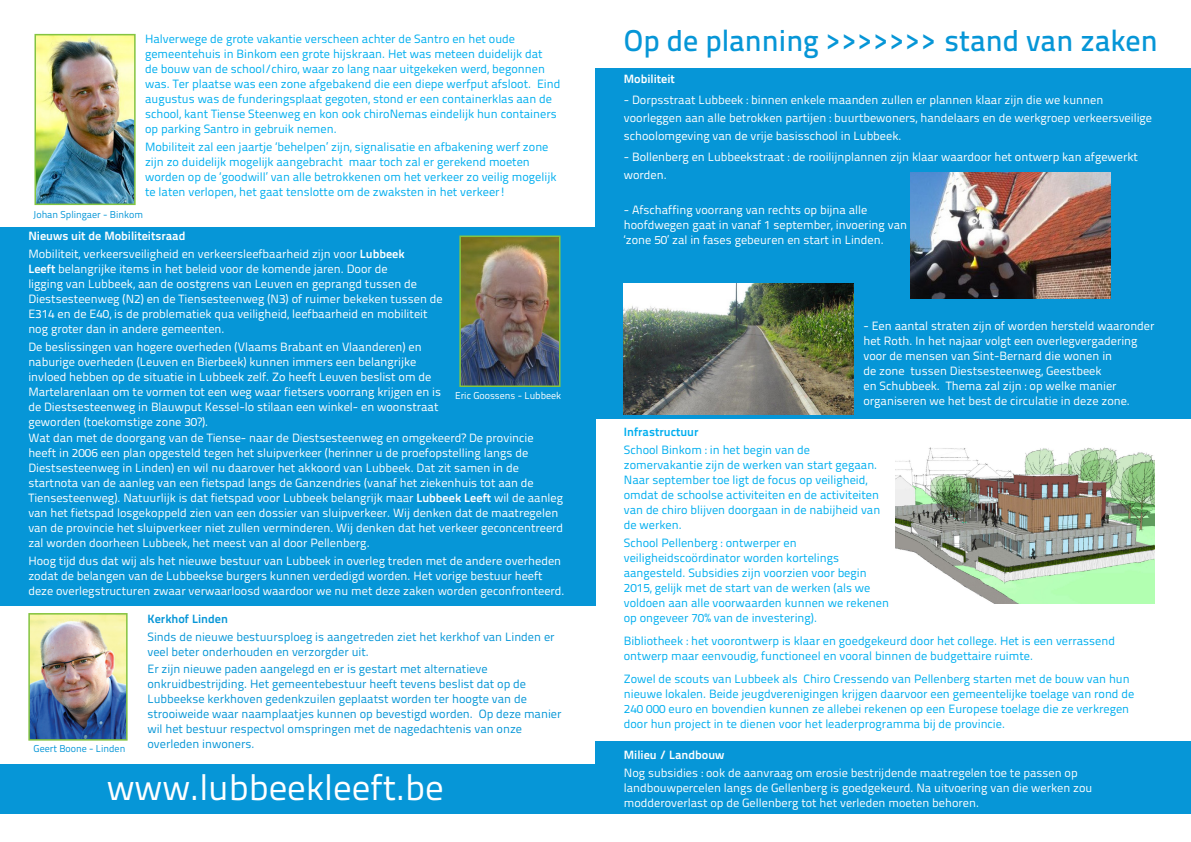
<style>
.page{position:relative;width:1191px;height:842px;background:#fff}
.page>*{position:absolute;margin:0;border:0;box-sizing:border-box;transform-origin:0 0}
.t1{font:36px "Titillium Text 22 L";color:#fff}
.t2{font:500 30px "Titillium Text 22 L";color:#0696d7}
.t3{font:500 30px "Titillium Text 22 L";color:#fff}
.t4{font:12px/15px "Titillium Text 22 L";color:#fff}
.t5{font:12px/15px "Titillium Text 22 L";color:#00aeef}
.t6{font:12px/15px "Titillium Text 22 L";color:#0696d7}
.t7{font:700 12px "Titillium Text 22 L";color:#fff}
.t8{font:700 12px "Titillium Text 22 L";color:#00aeef}
.t9{font:700 12px "Titillium Text 22 L";color:#0696d7}
.t10{font:10px "Titillium Text 22 L";color:#fff}
.t11{font:10px "Titillium Text 22 L";color:#0696d7}
.s1{font-weight:700}
</style>
<div class="page">
<img style="left:37px;top:37px;width:96px;height:165px">
<div style="left:34px;top:34px;width:102px;height:171px;border:2px solid #84c442"></div>
<img style="left:31px;top:616px;width:94px;height:122px">
<div style="left:28px;top:613px;width:100px;height:128px;border:2px solid #84c442"></div>
<div style="left:0;top:764px;width:595px;height:50px;background:#0696d7"></div>
<div style="left:595px;top:68px;width:596px;height:351px;background:#0696d7"></div>
<img style="left:896px;top:447px;width:258px;height:157px">
<div style="left:595px;top:741px;width:596px;height:73px;background:#0696d7"></div>
<div style="left:0;top:227px;width:595px;height:379px;background:#0696d7"></div>
<img style="left:462px;top:238px;width:95px;height:146px">
<div style="left:459px;top:235px;width:101px;height:152px;border:2px solid #84c442"></div>
<img style="left:624px;top:283px;width:229px;height:131px">
<img style="left:910px;top:173px;width:200px;height:125px">
<p class="t5" style="left:145px;top:31px;width:417px">Halverwege de grote vakantie verscheen achter de Santro en het oude gemeentehuis in Binkom een grote hijskraan. Het was meteen duidelijk dat<br>de bouw van de school/chiro, waar zo lang naar uitgekeken werd, begonnen was. Ter plaatse was een zone afgebakend die een diepe werfput afsloot. Eind augustus was de funderingsplaat gegoten, stond er een containerklas aan de school, kant Tiense Steenweg en kon ook chiroNemas eindelijk hun containers op parking Santro in gebruik nemen.</p>
<p class="t5" style="left:145px;top:139px;width:413px">Mobiliteit zal een jaartje ‘behelpen’ zijn, signalisatie en afbakening werf zone zijn zo duidelijk mogelijk aangebracht maar toch zal er gerekend moeten worden op de ‘goodwill’ van alle betrokkenen om het verkeer zo veilig mogelijk te laten verlopen, het gaat tenslotte om de zwaksten in het verkeer!</p>
<p class="t11" style="left:33px;top:207px;width:111px">Johan Splingaer - Binkom</p>
<p class="t4" style="left:28px;top:227px;width:378px;line-height:17.8px"><span class="s1">Nieuws uit de Mobiliteitsraad<br></span>Mobiliteit, verkeersveiligheid en verkeersleefbaarheid zijn voor <span class="s1">Lubbeek</span></p>
<p class="t4" style="left:28px;top:261px;width:416px"><span class="s1">Leeft</span> belangrijke items in het beleid voor de komende jaren. Door de<br>ligging van Lubbeek, aan de oostgrens van Leuven en geprangd tussen de Diestsesteenweg (N2) en de Tiensesteenweg (N3) of ruimer bekeken tussen de E314 en de E40, is de problematiek qua veiligheid, leefbaarheid en mobiliteit nog groter dan in andere gemeenten.</p>
<p class="t4" style="left:28px;top:339px;width:414px">De beslissingen van hogere overheden (Vlaams Brabant en Vlaanderen) en naburige overheden (Leuven en Bierbeek) kunnen immers een belangrijke invloed hebben op de situatie in Lubbeek zelf. Zo heeft Leuven beslist om de Martelarenlaan om te vormen tot een weg waar fietsers voorrang krijgen en is de Diestsesteenweg in Blauwput Kessel-lo stilaan een winkel- en woonstraat geworden (toekomstige zone 30?).</p>
<p class="t4" style="left:28px;top:430px;width:536px">Wat dan met de doorgang van de Tiense- naar de Diestsesteenweg en omgekeerd? De provincie heeft in 2006 een plan opgesteld tegen het sluipverkeer (herinner u de proefopstelling langs de Diestsesteenweg in Linden) en wil nu daarover het akkoord van Lubbeek. Dat zit samen in de startnota van de aanleg van een fietspad langs de Ganzendries (vanaf het ziekenhuis tot aan de Tiensesteenweg). Natuurlijk is dat fietspad voor Lubbeek belangrijk maar <span class="s1">Lubbeek Leeft</span> wil de aanleg van het fietspad losgekoppeld zien van een dossier van sluipverkeer. Wij denken dat de maatregelen van de provincie het sluipverkeer niet zullen verminderen. Wij denken dat het verkeer geconcentreerd zal worden doorheen Lubbeek, het meest van al door Pellenberg.</p>
<p class="t4" style="left:28px;top:553px;width:538px">Hoog tijd dus dat wij als het nieuwe bestuur van Lubbeek in overleg treden met de andere overheden zodat de belangen van de Lubbeekse burgers kunnen verdedigd worden. Het vorige bestuur heeft deze overlegstructuren zwaar verwaarloosd waardoor we nu met deze zaken worden geconfronteerd.</p>
<p class="t7" style="left:28px;top:231px;width:159px">Nieuws uit de Mobiliteitsraad</p>
<p class="t4" style="left:28px;top:250px;width:416px">Mobiliteit, verkeersveiligheid en verkeersleefbaarheid zijn voor <span class="s1">Lubbeek<br>Leeft</span> belangrijke items in het beleid voor de komende jaren. Door de<br>ligging van Lubbeek, aan de oostgrens van Leuven en geprangd tussen de Diestsesteenweg (N2) en de Tiensesteenweg (N3) of ruimer bekeken tussen de E314 en de E40, is de problematiek qua veiligheid, leefbaarheid en mobiliteit nog groter dan in andere gemeenten.</p>
<p class="t4" style="left:28px;top:343px;width:414px">De beslissingen van hogere overheden (Vlaams Brabant en Vlaanderen) en naburige overheden (Leuven en Bierbeek) kunnen immers een belangrijke invloed hebben op de situatie in Lubbeek zelf. Zo heeft Leuven beslist om de Martelarenlaan om te vormen tot een weg waar fietsers voorrang krijgen en is de Diestsesteenweg in Blauwput Kessel-lo stilaan een winkel- en woonstraat geworden (toekomstige zone 30?).</p>
<p class="t3" style="left:28px;top:320px;width:195px">Een terugblik...</p>
<p class="t10" style="left:455px;top:388px;width:108px">Eric Goossens - Lubbeek</p>
<p class="t10" style="left:468px;top:388px;width:108px">Eric Goossens - Lubbeek</p>
<p class="t11" style="left:34px;top:741px;width:93px">Geert Boone - Linden</p>
<p class="t9" style="left:147px;top:609px;width:82px">Kerkhof Linden</p>
<p class="t6" style="left:147px;top:628px;width:408px">Sinds de nieuwe bestuursploeg is aangetreden ziet het kerkhof van Linden er veel beter onderhouden en verzorgder uit.</p>
<p class="t6" style="left:147px;top:661px;width:415px">Er zijn nieuwe paden aangelegd en er is gestart met alternatieve onkruidbestrijding. Het gemeentebestuur heeft tevens beslist dat op de Lubbeekse kerkhoven gedenkzuilen geplaatst worden ter hoogte van de strooiweide waar naamplaatjes kunnen op bevestigd worden. Op deze manier wil het bestuur respectvol omspringen met de nagedachtenis van onze overleden inwoners.</p>
<p class="t1" style="left:107px;top:761px;width:338px">www.lubbeekleeft.be</p>
<p class="t2" style="left:624px;top:18px;width:535px">Op de planning &gt;&gt;&gt;&gt;&gt;&gt;&gt; stand van zaken</p>
<p class="t7" style="left:624px;top:70px;width:53px">Mobiliteit</p>
<p class="t4" style="left:624px;top:90px;width:530px;line-height:18px">- Dorpsstraat Lubbeek : binnen enkele maanden zullen er plannen klaar zijn die we kunnen voorleggen aan alle betrokken partijen : buurtbewoners, handelaars en de werkgroep verkeersveilige schoolomgeving van de vrije basisschool in Lubbeek.</p>
<p class="t4" style="left:624px;top:147px;width:515px;line-height:18px">- Bollenberg en Lubbeekstraat : de rooilijnplannen zijn klaar waardoor het ontwerp kan afgewerkt worden.</p>
<p class="t4" style="left:624px;top:202px;width:285px">- Afschaffing voorrang van rechts op bijna alle hoofdwegen gaat in vanaf 1 september, invoering van ‘zone 50’ zal in fases gebeuren en start in Linden.</p>
<p class="t4" style="left:863px;top:318px;width:292px">- Een aantal straten zijn of worden hersteld waaronder het Roth. In het najaar volgt een overlegvergadering voor de mensen van Sint-Bernard die wonen in<br>de zone tussen Diestsesteenweg, Geestbeek<br>en Schubbeek. Thema zal zijn : op welke manier organiseren we het best de circulatie in deze zone.</p>
<p class="t8" style="left:624px;top:423px;width:76px">Infrastructuur</p>
<p class="t5" style="left:624px;top:442px;width:258px">School Binkom : in het begin van de zomervakantie zijn de werken van start gegaan.<br>Naar september toe ligt de focus op veiligheid, omdat de schoolse activiteiten en de activiteiten van de chiro blijven doorgaan in de nabijheid van de werken.</p>
<p class="t5" style="left:624px;top:534px;width:267px">School Pellenberg : ontwerper en veiligheidscoördinator worden kortelings aangesteld. Subsidies zijn voorzien voor begin 2015, gelijk met de start van de werken (als we voldoen aan alle voorwaarden kunnen we rekenen op ongeveer 70% van de investering).</p>
<p class="t5" style="left:624px;top:633px;width:493px">Bibliotheek : het voorontwerp is klaar en goedgekeurd door het college. Het is een verrassend ontwerp maar eenvoudig, functioneel en vooral binnen de budgettaire ruimte.</p>
<p class="t5" style="left:624px;top:671px;width:512px">Zowel de scouts van Lubbeek als Chiro Cressendo van Pellenberg starten met de bouw van hun nieuwe lokalen. Beide jeugdverenigingen krijgen daarvoor een gemeentelijke toelage van rond de 240 000 euro en bovendien kunnen ze allebei rekenen op een Europese toelage die ze verkregen door hun project in te dienen voor het leaderprogramma bij de provincie.</p>
<p class="t7" style="left:624px;top:745px;width:102px">Milieu / Landbouw</p>
<p class="t4" style="left:624px;top:764px;width:470px">Nog subsidies : ook de aanvraag om erosie bestrijdende maatregelen toe te passen op landbouwpercelen langs de Gellenberg is goedgekeurd. Na uitvoering van die werken zou modderoverlast op de Gellenberg tot het verleden moeten behoren.</p>
</div>
